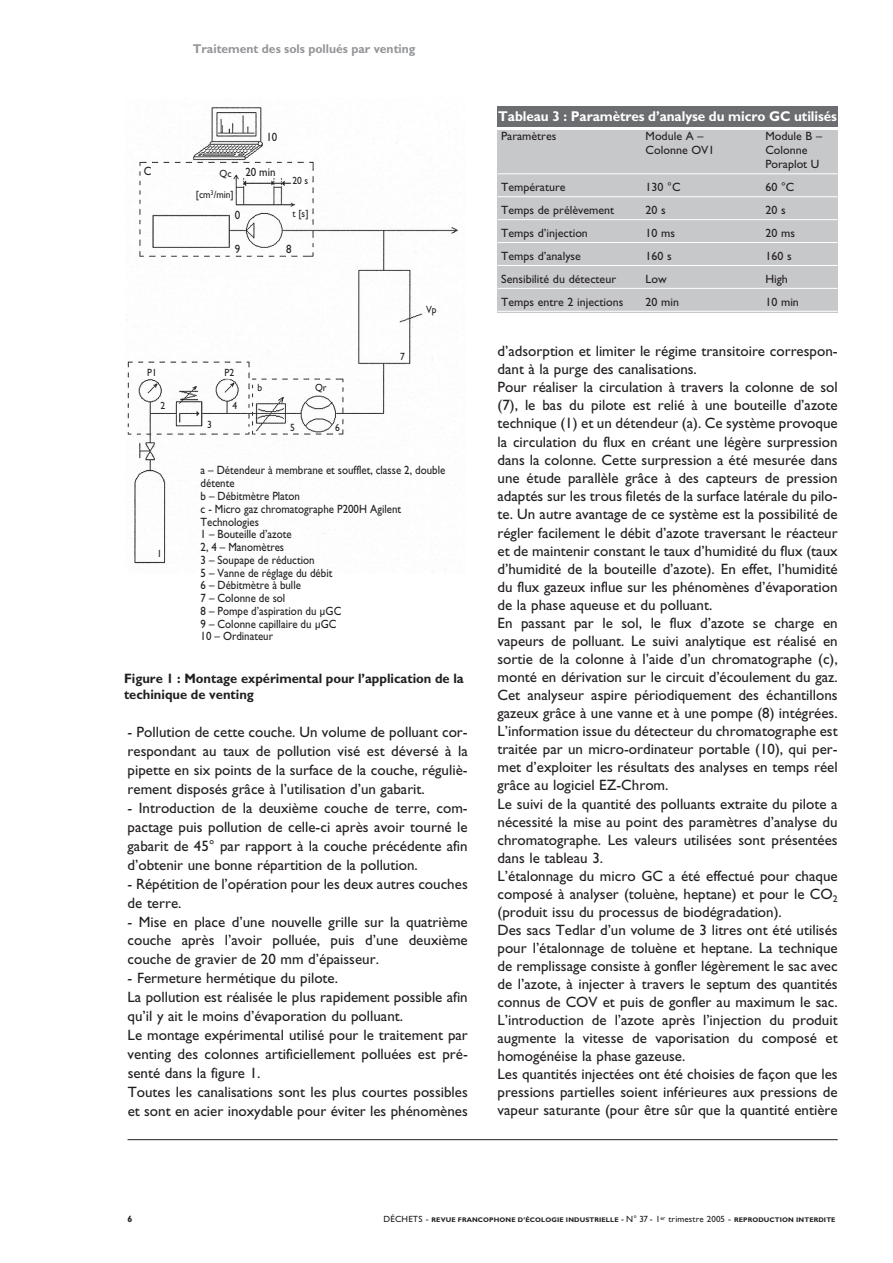
<style>
.page{position:relative;width:893px;height:1263px;background:#fff}
.page>*{position:absolute;margin:0;border:0;box-sizing:border-box;transform-origin:0 0}
.t1{font:15px/18px "Gill Sans";color:#231f20}
.t2{font:700 14.25px "Gill Sans";letter-spacing:-.005em;color:#fff;scale:.95 1}
.t3{font:700 13.65px/16.5px "Gill Sans";color:#231f20;scale:.95 1}
.t4{font:700 12.75px "Gill Sans";color:#939598;scale:.95 1}
.t5{font:12px/12.8px "Gill Sans";color:#231f20;scale:.91 1}
.t6{font:12px/14.4px "Gill Sans";color:#231f20}
.t7{font:10.5px/20.9px "Gill Sans";color:#231f20;text-align:right;scale:.91 1}
.t8{font:700 9px "Gill Sans";color:#231f20}
.t9{font:700 6.75px "Gill Sans";letter-spacing:.015em;color:#231f20}
.s1{font-weight:400;font-size:9px}
</style>
<div class="page">
<hr style="left:128px;top:1139px;width:710px;height:1px;background:#231f20">
<div style="left:497px;top:106px;width:341px;height:21px;background:#6c6d70"></div>
<div style="left:497px;top:130px;width:341px;height:182px;background:#c7c8ca"></div>
<hr style="left:497px;top:174px;width:341px;height:1px;background:#fff">
<hr style="left:497px;top:196px;width:341px;height:1px;background:#fff">
<hr style="left:497px;top:219px;width:341px;height:1px;background:#fff">
<hr style="left:497px;top:242px;width:341px;height:1px;background:#fff">
<hr style="left:497px;top:265px;width:341px;height:1px;background:#fff">
<hr style="left:497px;top:288px;width:341px;height:1px;background:#fff">
<hr style="left:497px;top:311px;width:341px;height:1px;background:#fff">
<img style="left:125px;top:107px;width:333px;height:463px">
<p class="t4" style="left:193px;top:44px;width:236px">Traitement des sols pollués par venting</p>
<p class="t5" style="left:144px;top:165px;width:10px">C</p>
<p class="t5" style="left:266px;top:132px;width:13px">10</p>
<p class="t5" style="left:245px;top:167px;width:35px">20 min</p>
<p class="t7" style="left:196px;top:164px;width:43px">Qc [cm<sup>3</sup>/min]</p>
<p class="t7" style="left:292px;top:171px;width:19px">20 s</p>
<p class="t7" style="left:293px;top:204px;width:19px">t [s]</p>
<p class="t5" style="left:235px;top:210px;width:7px">0</p>
<p class="t5" style="left:235px;top:243px;width:7px">9</p>
<p class="t5" style="left:286px;top:243px;width:7px">8</p>
<p class="t7" style="left:147px;top:363px;width:12px">P1</p>
<p class="t7" style="left:225px;top:363px;width:12px">P2</p>
<p class="t7" style="left:160px;top:396px;width:7px">2</p>
<p class="t7" style="left:207px;top:415px;width:7px">3</p>
<p class="t7" style="left:233px;top:396px;width:7px">4</p>
<p class="t7" style="left:258px;top:378px;width:7px">b</p>
<p class="t7" style="left:315px;top:378px;width:14px">Qr</p>
<p class="t7" style="left:290px;top:418px;width:7px">5</p>
<p class="t7" style="left:335px;top:418px;width:7px">6</p>
<p class="t7" style="left:400px;top:347px;width:7px">7</p>
<p class="t7" style="left:426px;top:300px;width:13px">Vp</p>
<p class="t5" style="left:201px;top:465px;width:270px">a – Détendeur à membrane et soufflet, classe 2, double détente<br>b – Débitmètre Platon<br>c - Micro gaz chromatographe P200H Agilent<br>Technologies<br>1 – Bouteille d’azote<br>2, 4 – Manomètres<br>3 – Soupape de réduction<br>5 – Vanne de réglage du débit<br>6 – Débitmètre à bulle<br>7 – Colonne de sol<br>8 – Pompe d’aspiration du µGC<br>9 – Colonne capillaire du µGC<br>10 – Ordinateur</p>
<p class="t3" style="left:124px;top:671px;width:359px">Figure 1 : Montage expérimental pour l’application de la techinique de venting</p>
<p class="t7" style="left:157px;top:544px;width:7px">1</p>
<p class="t1" style="left:128px;top:724px;width:342px;line-height:18.9px;text-align:justify">- Pollution de cette couche. Un volume de polluant cor&shy;respondant au taux de pollution visé est déversé à la pipette en six points de la surface de la couche, réguliè&shy;rement disposés grâce à l’utilisation d’un gabarit.</p>
<p class="t1" style="left:128px;top:800px;width:342px;line-height:18.9px;text-align:justify">- Introduction de la deuxième couche de terre, com&shy;pactage puis pollution de celle-ci après avoir tourné le gabarit de 45° par rapport à la couche précédente afin d’obtenir une bonne répartition de la pollution.</p>
<p class="t1" style="left:128px;top:876px;width:342px;line-height:18.9px">- Répétition de l’opération pour les deux autres couches de terre.</p>
<p class="t1" style="left:128px;top:913px;width:342px;line-height:18.9px;text-align:justify">- Mise en place d’une nouvelle grille sur la quatrième couche après l’avoir polluée, puis d’une deuxième couche de gravier de 20 mm d’épaisseur.</p>
<p class="t1" style="left:128px;top:970px;width:342px;line-height:18.9px">- Fermeture hermétique du pilote.<br>La pollution est réalisée le plus rapidement possible afin qu’il y ait le moins d’évaporation du polluant.<br>Le montage expérimental utilisé pour le traitement par venting des colonnes artificiellement polluées est pré&shy;senté dans la figure 1.<br>Toutes les canalisations sont les plus courtes possibles et sont en acier inoxydable pour éviter les phénomènes</p>
<p class="t2" style="left:498px;top:111px;width:358px">Tableau 3 : Paramètres d’analyse du micro GC utilisés</p>
<p class="t6" style="left:501px;top:129px;width:57px">Paramètres</p>
<p class="t6" style="left:646px;top:129px;width:59px">Module A –</p>
<p class="t6" style="left:765px;top:129px;width:58px">Module B –</p>
<p class="t6" style="left:646px;top:144px;width:70px">Colonne OV1</p>
<p class="t6" style="left:765px;top:144px;width:56px">Colonne<br>Poraplot U</p>
<p class="t6" style="left:501px;top:181px;width:66px">Température</p>
<p class="t6" style="left:646px;top:181px;width:36px">130 °C</p>
<p class="t6" style="left:765px;top:181px;width:30px">60 °C</p>
<p class="t6" style="left:501px;top:204px;width:114px">Temps de prélèvement</p>
<p class="t6" style="left:646px;top:204px;width:22px">20 s</p>
<p class="t6" style="left:765px;top:204px;width:22px">20 s</p>
<p class="t6" style="left:501px;top:227px;width:88px">Temps d’injection</p>
<p class="t6" style="left:646px;top:227px;width:31px">10 ms</p>
<p class="t6" style="left:765px;top:227px;width:31px">20 ms</p>
<p class="t6" style="left:501px;top:250px;width:81px">Temps d’analyse</p>
<p class="t6" style="left:646px;top:250px;width:28px">160 s</p>
<p class="t6" style="left:765px;top:250px;width:28px">160 s</p>
<p class="t6" style="left:501px;top:273px;width:116px">Sensibilité du détecteur</p>
<p class="t6" style="left:646px;top:273px;width:23px">Low</p>
<p class="t6" style="left:765px;top:273px;width:24px">High</p>
<p class="t6" style="left:501px;top:296px;width:124px">Temps entre 2 injections</p>
<p class="t6" style="left:646px;top:296px;width:35px">20 min</p>
<p class="t6" style="left:765px;top:296px;width:35px">10 min</p>
<p class="t1" style="left:497px;top:343px;width:342px">d’adsorption et limiter le régime transitoire correspon&shy;dant à la purge des canalisations.<br>Pour réaliser la circulation à travers la colonne de sol (7), le bas du pilote est relié à une bouteille d’azote technique (1) et un détendeur (a). Ce système provoque la circulation du flux en créant une légère surpression dans la colonne. Cette surpression a été mesurée dans une étude parallèle grâce à des capteurs de pression adaptés sur les trous filetés de la surface latérale du pilo&shy;te. Un autre avantage de ce système est la possibilité de régler facilement le débit d’azote traversant le réacteur et de maintenir constant le taux d’humidité du flux (taux d’humidité de la bouteille d’azote). En effet, l’humidité du flux gazeux influe sur les phénomènes d’évaporation de la phase aqueuse et du polluant.<br>En passant par le sol, le flux d’azote se charge en vapeurs de polluant. Le suivi analytique est réalisé en sortie de la colonne à l’aide d’un chromatographe (c), monté en dérivation sur le circuit d’écoulement du gaz.<br>Cet analyseur aspire périodiquement des échantillons gazeux grâce à une vanne et à une pompe (8) intégrées.<br>L’information issue du détecteur du chromatographe est traitée par un micro-ordinateur portable (10), qui per&shy;met d’exploiter les résultats des analyses en temps réel grâce au logiciel EZ-Chrom.<br>Le suivi de la quantité des polluants extraite du pilote a nécessité la mise au point des paramètres d’analyse du chromatographe. Les valeurs utilisées sont présentées dans le tableau 3.<br>L’étalonnage du micro GC a été effectué pour chaque composé à analyser (toluène, heptane) et pour le CO<sub>2 </sub>(produit issu du processus de biodégradation).<br>Des sacs Tedlar d’un volume de 3 litres ont été utilisés pour l’étalonnage de toluène et heptane. La technique de remplissage consiste à gonfler légèrement le sac avec de l’azote, à injecter à travers le septum des quantités connus de COV et puis de gonfler au maximum le sac.<br>L’introduction de l’azote après l’injection du produit augmente la vitesse de vaporisation du composé et homogénéise la phase gazeuse.<br>Les quantités injectées ont été choisies de façon que les pressions partielles soient inférieures aux pressions de vapeur saturante (pour être sûr que la quantité entière</p>
<p class="t8" style="left:128px;top:1216px;width:6px">6</p>
<p class="t9" style="left:384px;top:1217px;width:453px"><span class="s1">DÉCHETS -</span> REVUE FRANCOPHONE D’ÉCOLOGIE INDUSTRIELLE <span class="s1">- N° 37 - 1</span><sup>er</sup> <span class="s1">trimestre 2005 -</span> REPRODUCTION INTERDITE</p>
</div>
